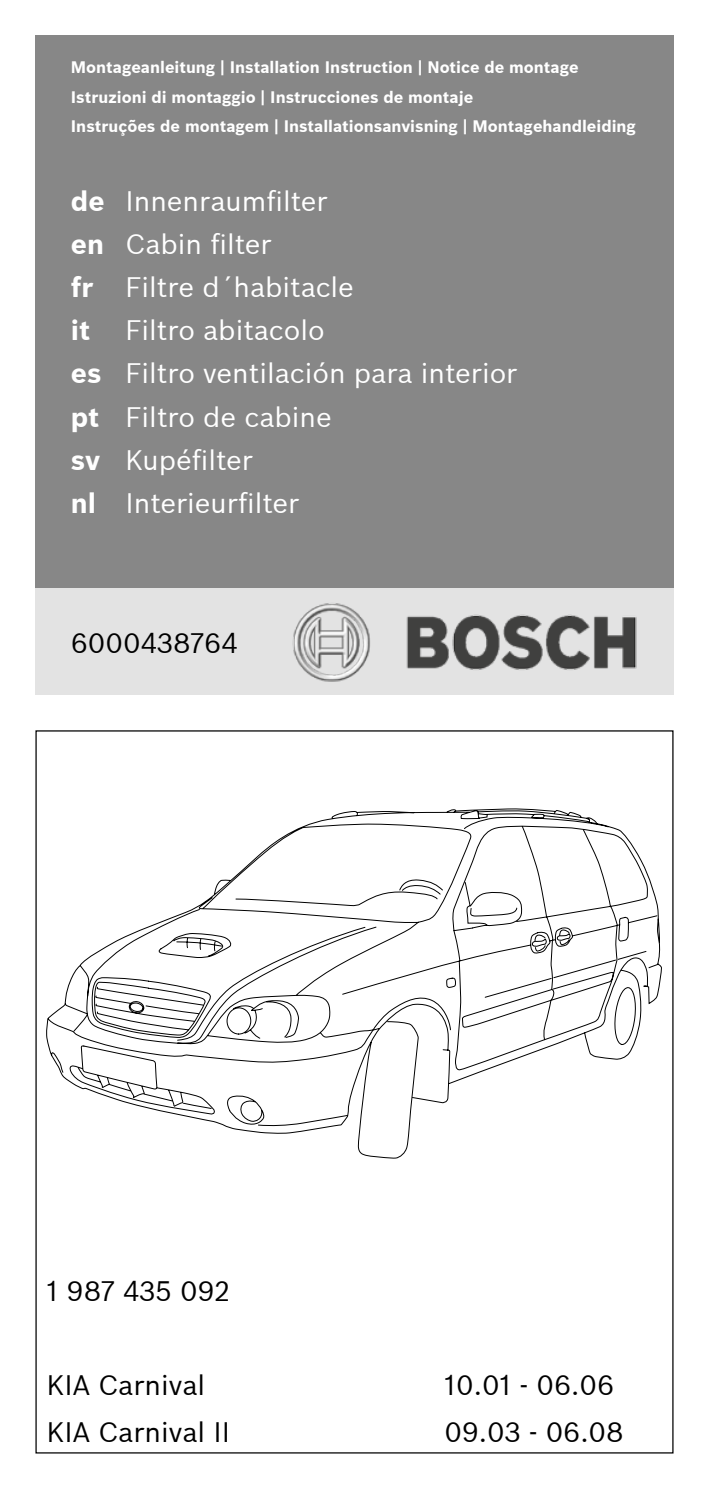
<style>
.page{position:relative;width:709px;height:1489px;background:#fff}
.page>*{position:absolute;margin:0;border:0;box-sizing:border-box;transform-origin:0 0}
.t1{font:27.5px/43px "Bosch Sans LF";color:#fff}
.t2{font:27.5px "Bosch Sans LF";color:#000}
.t3{font:700 16.25px/29.5px "Bosch Sans LF";color:#fff}
.s1{font-weight:700}
</style>
<div class="page">
<div style="left:35px;top:35px;width:638px;height:553px;background:#878787"></div>
<div style="left:35px;top:588px;width:638px;height:106px;background:#e3e3e3"></div>
<img style="left:292px;top:603px;width:345px;height:79px">
<svg style="left:46px;top:808px;width:616px;height:350px"></svg>
<p class="t3" style="left:71px;top:53px;width:566px">Montageanleitung | Installation Instruction | Notice de montage<br>Istruzioni di montaggio | Instrucciones de montaje<br>Instruções de montagem | Installationsanvisning | Montagehandleiding</p>
<h1 class="t1" style="left:71px;top:180px;width:284px"><span class="s1">de</span> Innenraumfilter <span class="s1">en</span> Cabin filter<br><span class="s1">fr</span> Filtre d´habitacle <span class="s1">it</span></h1>
<h1 class="t1" style="left:71px;top:309px;width:448px;text-indent:55px">Filtro abitacolo<br><span class="s1">es</span> Filtro ventilación para interior <span class="s1">pt</span> Filtro de cabine<br><span class="s1">sv</span> Kupéfilter<br><span class="s1">nl</span> Interieurfilter</h1>
<h1 class="t2" style="left:71px;top:626px;width:168px">6000438764</h1>
<h1 class="t2" style="left:47px;top:1273px;width:184px">1 987 435 092</h1>
<h1 class="t2" style="left:47px;top:1367px;width:160px">KIA Carnival</h1>
<h1 class="t2" style="left:444px;top:1367px;width:171px">10.01 - 06.06</h1>
<h1 class="t2" style="left:47px;top:1414px;width:185px">KIA Carnival II</h1>
<h1 class="t2" style="left:444px;top:1414px;width:181px">09.03 - 06.08</h1>
</div>
